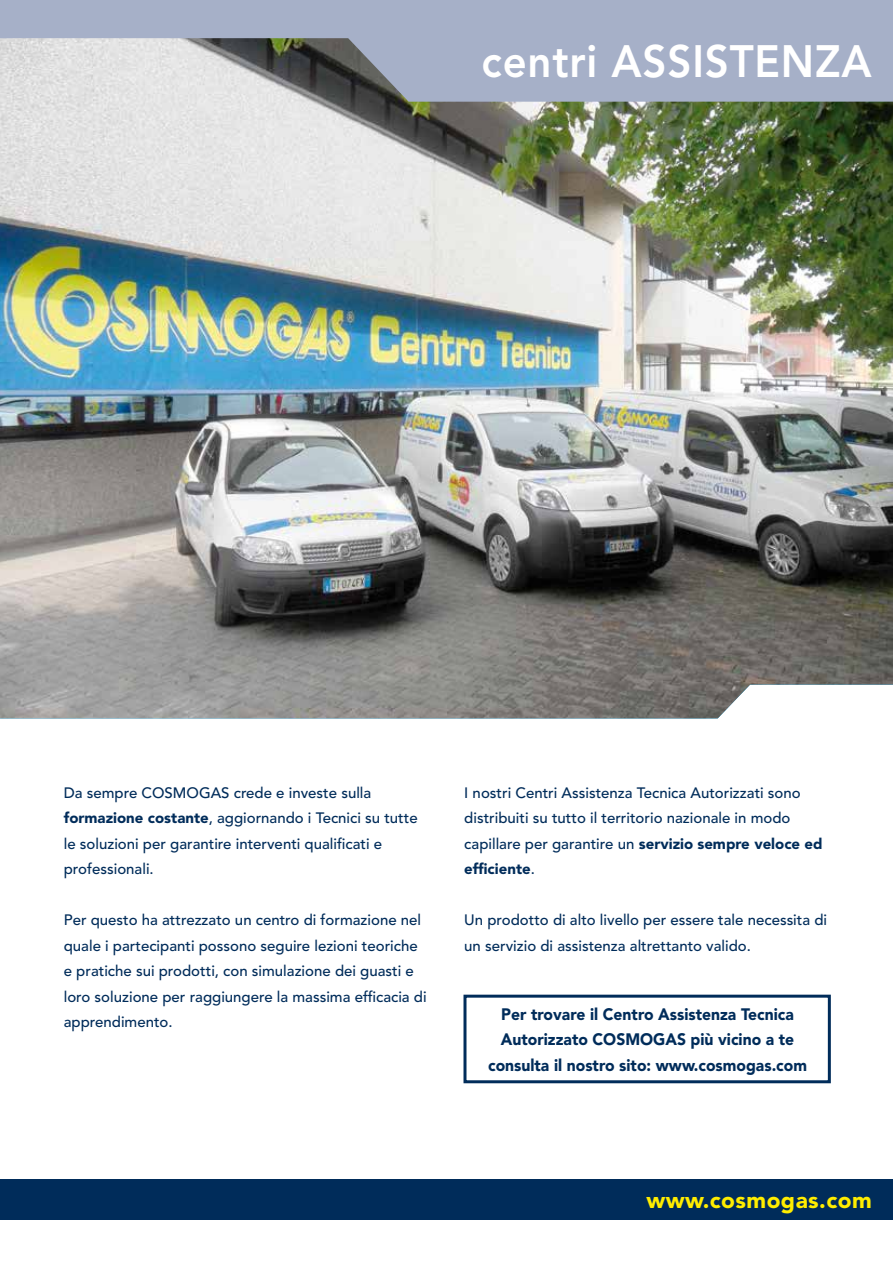
<style>
.page{position:relative;width:893px;height:1263px;background:#fff}
.page>*{position:absolute;margin:0;border:0;box-sizing:border-box;transform-origin:0 0}
.t1{font:800 45px "Avenir LT Std";letter-spacing:.02em;color:#fff;scale:.93 1}
.t2{font:900 22.65px "Avenir LT Std";letter-spacing:.02em;color:#ffed00}
.t3{font:900 16.5px/25.5px "Avenir LT Std";color:#002c5a;text-align:center;scale:.95 1}
.t4{font:500 15px/25.5px "Avenir LT Std";color:#002c5a}
.s1{font-weight:900}
</style>
<div class="page">
<div style="left:463px;top:995px;width:368px;height:88px;border:3px solid #002c5a"></div>
<img style="left:0;top:102px;width:893px;height:616px">
<svg style="left:0;top:0;width:893px;height:102px;background:#a8afc0"></svg>
<div style="left:0;top:0;width:13px;height:38px;background:#a6b0c8"></div>
<div style="left:0;top:1180px;width:893px;height:40px;background:#002c5a"></div>
<h1 class="t1" style="left:482px;top:34px;width:421px">centri ASSISTENZA</h1>
<p class="t4" style="left:64px;top:780px;width:355px">Da sempre COSMOGAS crede e investe sulla <span class="s1">formazione costante</span>, aggiornando i Tecnici su tutte le soluzioni per garantire interventi qualificati e professionali.</p>
<p class="t4" style="left:64px;top:907px;width:364px">Per questo ha attrezzato un centro di formazione nel quale i partecipanti possono seguire lezioni teoriche e pratiche sui prodotti, con simulazione dei guasti e loro soluzione per raggiungere la massima efficacia di apprendimento.</p>
<p class="t4" style="left:464px;top:780px;width:360px">I nostri Centri Assistenza Tecnica Autorizzati sono distribuiti su tutto il territorio nazionale in modo capillare per garantire un <span class="s1">servizio sempre veloce ed efficiente</span>.</p>
<p class="t4" style="left:464px;top:907px;width:364px">Un prodotto di alto livello per essere tale necessita di un servizio di assistenza altrettanto valido.</p>
<p class="t3" style="left:488px;top:1001px;width:337px">Per trovare il Centro Assistenza Tecnica<br>Autorizzato COSMOGAS più vicino a te consulta il nostro sito: www.cosmogas.com</p>
<h2 class="t2" style="left:646px;top:1186px;width:227px">www.cosmogas.com</h2>
</div>
